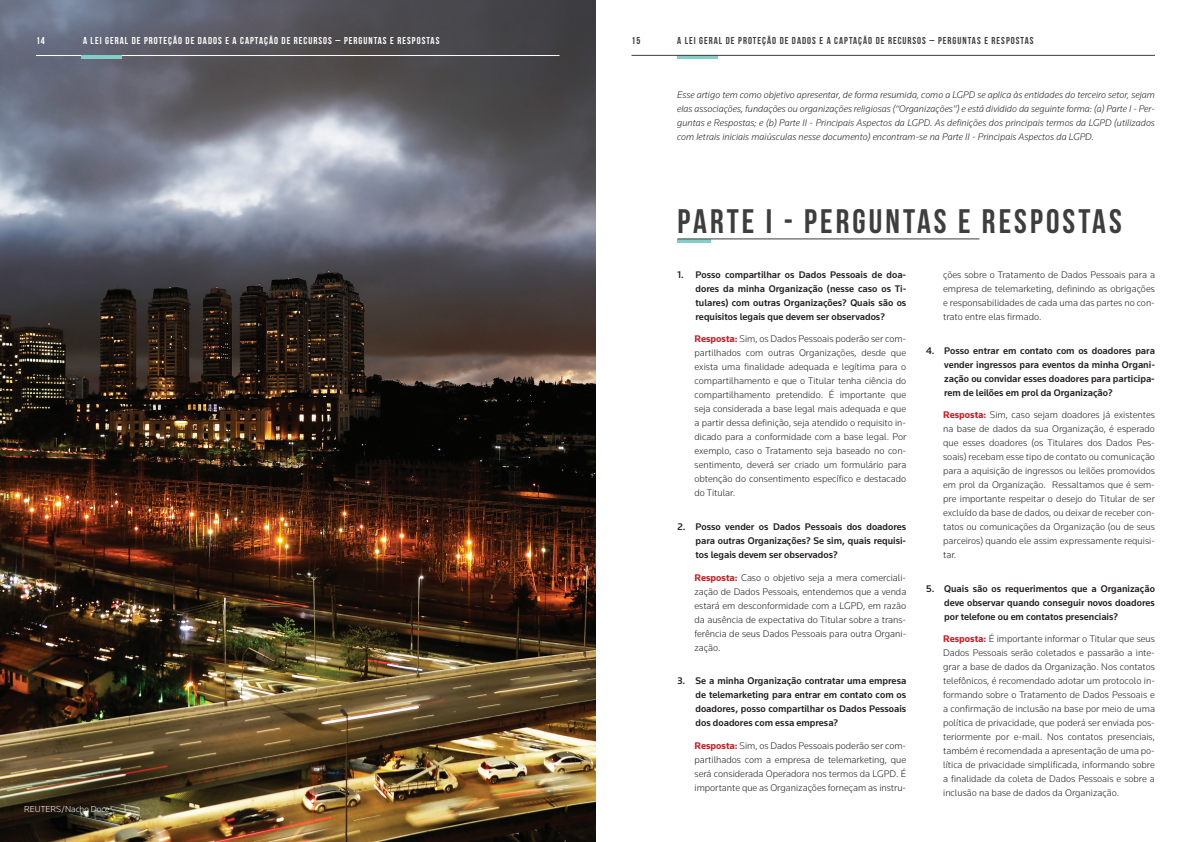
<style>
.page{position:relative;width:1191px;height:842px;background:#fff}
.page>*{position:absolute;margin:0;border:0;box-sizing:border-box;transform-origin:0 0}
.t1{font:700 34px "Bebas Neue";letter-spacing:.09em;color:#3e3e3f}
.t2{font:300 10px/14px "Knowledge";color:#231f20;text-align:justify}
.t3{font:500 10px/14px "Knowledge";color:#231f20;text-align:justify}
.t4{font:italic 300 10px/14px "Knowledge";color:#231f20;text-align:justify}
.t5{font:700 10px "Bebas Neue";letter-spacing:.1em;color:#3e3e3f}
.t6{font:700 10px "Bebas Neue";letter-spacing:.1em;color:#fff}
.t7{font:10px "Bebas Neue";color:#3e3e3f}
.t8{font:10px "Bebas Neue";color:#fff}
.t9{font:300 9px "Knowledge";color:#fff}
.s1{font-weight:700;color:#c41f25}
</style>
<div class="page">
<img style="left:0;top:0;width:595px;height:842px">
<hr style="left:677px;top:239px;width:33px;height:3px;background:#83cec7">
<hr style="left:677px;top:239px;width:302px;height:1px;background:#3e3e3f">
<hr style="left:677px;top:55px;width:40px;height:4px;background:#83cec7">
<hr style="left:631px;top:55px;width:524px;height:1px;background:#3e3e3f">
<hr style="left:36px;top:55px;width:523px;height:1px;background:#fff">
<hr style="left:82px;top:55px;width:40px;height:4px;background:#83cec7">
<p class="t8" style="left:36px;top:35px;width:10px">14</p>
<p class="t6" style="left:83px;top:35px;width:358px">A LEI GERAL DE PROTEÇÃO DE DADOS E A CAPTAÇÃO DE RECURSOS – PERGUNTAS E RESPOSTAS</p>
<p class="t9" style="left:24px;top:803px;width:87px">REUTERS/Nacho Doce</p>
<p class="t7" style="left:631px;top:35px;width:10px">15</p>
<p class="t5" style="left:677px;top:35px;width:358px">A LEI GERAL DE PROTEÇÃO DE DADOS E A CAPTAÇÃO DE RECURSOS – PERGUNTAS E RESPOSTAS</p>
<p class="t4" style="left:677px;top:88px;width:479px">Esse artigo tem como objetivo apresentar, de forma resumida, como a LGPD se aplica às entidades do terceiro setor, sejam elas associações, fundações ou organizações religiosas (“Organizações”) e está dividido da seguinte forma: (a) Parte I - Per&shy;guntas e Respostas; e (b) Parte II - Principais Aspectos da LGPD. As definições dos principais termos da LGPD (utilizados com letrais iniciais maiúsculas nesse documento) encontram-se na Parte II - Principais Aspectos da LGPD.</p>
<h1 class="t1" style="left:677px;top:203px;width:446px">PARTE I - PERGUNTAS E RESPOSTAS</h1>
<p class="t3" style="left:695px;top:267px;width:212px;text-indent:-18px">1. Posso compartilhar os Dados Pessoais de doa&shy;dores da minha Organização (nesse caso os Ti&shy;tulares) com outras Organizações? Quais são os requisitos legais que devem ser observados?</p>
<p class="t2" style="left:694px;top:332px;width:213px"><span class="s1">Resposta:</span> Sim, os Dados Pessoais poderão ser com&shy;partilhados com outras Organizações, desde que exista uma finalidade adequada e legítima para o compartilhamento e que o Titular tenha ciência do compartilhamento pretendido. É importante que seja considerada a base legal mais adequada e que a partir dessa definição, seja atendido o requisito in&shy;dicado para a conformidade com a base legal. Por exemplo, caso o Tratamento seja baseado no con&shy;sentimento, deverá ser criado um formulário para obtenção do consentimento específico e destacado do Titular.</p>
<p class="t3" style="left:695px;top:520px;width:212px;text-indent:-18px">2. Posso vender os Dados Pessoais dos doadores para outras Organizações? Se sim, quais requisi&shy;tos legais devem ser observados?</p>
<p class="t2" style="left:694px;top:570px;width:213px"><span class="s1">Resposta:</span> Caso o objetivo seja a mera comerciali&shy;zação de Dados Pessoais, entendemos que a venda estará em desconformidade com a LGPD, em razão da ausência de expectativa do Titular sobre a trans&shy;ferência de seus Dados Pessoais para outra Organi&shy;zação.</p>
<p class="t3" style="left:695px;top:674px;width:212px;text-indent:-18px">3. Se a minha Organização contratar uma empresa de telemarketing para entrar em contato com os doadores, posso compartilhar os Dados Pessoais dos doadores com essa empresa?</p>
<p class="t2" style="left:694px;top:738px;width:213px"><span class="s1">Resposta:</span> Sim, os Dados Pessoais poderão ser com&shy;partilhados com a empresa de telemarketing, que será considerada Operadora nos termos da LGPD. É importante que as Organizações forneçam as instru-</p>
<p class="t2" style="left:943px;top:267px;width:213px">ções sobre o Tratamento de Dados Pessoais para a empresa de telemarketing, definindo as obrigações e responsabilidades de cada uma das partes no con&shy;trato entre elas firmado.</p>
<p class="t3" style="left:944px;top:343px;width:212px;text-indent:-18px">4. Posso entrar em contato com os doadores para vender ingressos para eventos da minha Organi&shy;zação ou convidar esses doadores para participa&shy;rem de leilões em prol da Organização?</p>
<p class="t2" style="left:943px;top:408px;width:213px"><span class="s1">Resposta:</span> Sim, caso sejam doadores já existentes na base de dados da sua Organização, é esperado que esses doadores (os Titulares dos Dados Pes&shy;soais) recebam esse tipo de contato ou comunicação para a aquisição de ingressos ou leilões promovidos em prol da Organização. Ressaltamos que é sem&shy;pre importante respeitar o desejo do Titular de ser excluído da base de dados, ou deixar de receber con&shy;tatos ou comunicações da Organização (ou de seus parceiros) quando ele assim expressamente requisi&shy;tar.</p>
<p class="t3" style="left:944px;top:581px;width:212px;text-indent:-18px">5. Quais são os requerimentos que a Organização deve observar quando conseguir novos doadores por telefone ou em contatos presenciais?</p>
<p class="t2" style="left:943px;top:632px;width:213px"><span class="s1">Resposta:</span> É importante informar o Titular que seus Dados Pessoais serão coletados e passarão a inte&shy;grar a base de dados da Organização. Nos contatos telefônicos, é recomendado adotar um protocolo in&shy;formando sobre o Tratamento de Dados Pessoais e a confirmação de inclusão na base por meio de uma política de privacidade, que poderá ser enviada pos&shy;teriormente por e-mail. Nos contatos presenciais, também é recomendada a apresentação de uma po&shy;lítica de privacidade simplificada, informando sobre a finalidade da coleta de Dados Pessoais e sobre a inclusão na base de dados da Organização.</p>
</div>
